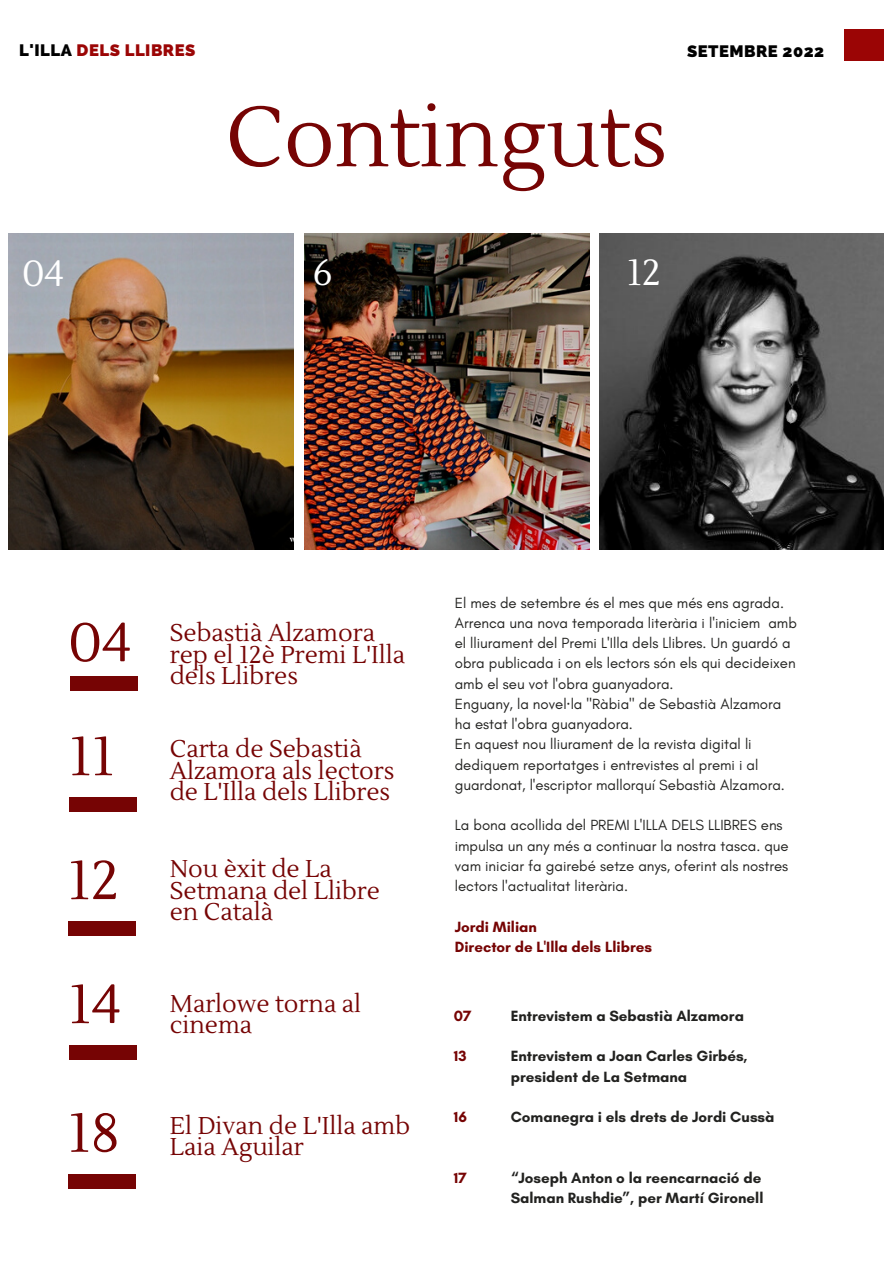
<style>
.page{position:relative;width:893px;height:1264px;background:#fff}
.page>*{position:absolute;margin:0;border:0;box-sizing:border-box;transform-origin:0 0}
.t1{font:84.75px "Lustria";color:#760404}
.t2{font:54.45px "Lustria";color:#760404}
.t3{font:36.3px "Lustria";color:#fff}
.t4{font:24.15px/21.3px "Lustria";color:#760404}
.t5{font:800 16.65px "Raleway";letter-spacing:.03em;color:#9b0505}
.t6{font:800 16.65px "Raleway";letter-spacing:.03em;color:#000}
.t7{font:700 15.15px/20.2px "Glacial Indifference";color:#222220}
.t8{font:700 15.15px/20.2px "Glacial Indifference";color:#760404}
.t9{font:15px/20.2px "Glacial Indifference";color:#222220}
.s1{color:#000}
.s2{font-family:"Noto Sans"}
</style>
<div class="page">
<img style="left:305px;top:234px;width:284px;height:316px">
<img style="left:599px;top:234px;width:284px;height:316px">
<img style="left:9px;top:234px;width:284px;height:315px">
<div style="left:70px;top:677px;width:68px;height:13px;background:#760404"></div>
<div style="left:70px;top:798px;width:67px;height:13px;background:#760404"></div>
<div style="left:68px;top:921px;width:68px;height:14px;background:#760404"></div>
<div style="left:69px;top:1045px;width:68px;height:14px;background:#760404"></div>
<div style="left:844px;top:29px;width:39px;height:31px;background:#9b0505"></div>
<div style="left:68px;top:1174px;width:68px;height:13px;background:#760404"></div>
<p class="t5" style="left:19px;top:41px;width:178px"><span class="s1">L'ILLA</span> DELS LLIBRES</p>
<p class="t6" style="left:687px;top:41px;width:139px">SETEMBRE 2022</p>
<h1 class="t1" style="left:226px;top:85px;width:443px">Continguts</h1>
<h3 class="t3" style="left:22px;top:251px;width:44px">04</h3>
<h3 class="t3" style="left:312px;top:250px;width:22px">6</h3>
<h3 class="t3" style="left:627px;top:251px;width:35px">12</h3>
<h2 class="t2" style="left:68px;top:609px;width:65px">04</h2>
<h3 class="t4" style="left:170px;top:623px;width:237px">Sebastià Alzamora rep el 12è Premi L'Illa dels Llibres</h3>
<h2 class="t2" style="left:69px;top:723px;width:47px">11</h2>
<h2 class="t2" style="left:68px;top:847px;width:52px">12</h2>
<h2 class="t2" style="left:69px;top:971px;width:54px">14</h2>
<h3 class="t4" style="left:170px;top:739px;width:226px">Carta de Sebastià<br>Alzamora als lectors de L'Illa dels Llibres</h3>
<h3 class="t4" style="left:170px;top:859px;width:211px">Nou èxit de La<br>Setmana del Llibre en Català</h3>
<h3 class="t4" style="left:170px;top:993px;width:193px">Marlowe torna al cinema</h3>
<h2 class="t2" style="left:68px;top:1099px;width:53px">18</h2>
<h3 class="t4" style="left:170px;top:1115px;width:242px">El Divan de L'Illa amb<br>Laia Aguilar</h3>
<p class="t9" style="left:455px;top:592px;width:343px">El mes de setembre és el mes que més ens agrada.<br>Arrenca una nova temporada literària i l'iniciem amb el lliurament del Premi L'Illa dels Llibres. Un guardó a obra publicada i on els lectors són els qui decideixen amb el seu vot l'obra guanyadora.<br>Enguany, la novel<span class="s2">·</span>la "Ràbia" de Sebastià Alzamora ha estat l'obra guanyadora.<br>En aquest nou lliurament de la revista digital li dediquem reportatges i entrevistes al premi i al guardonat, l'escriptor mallorquí Sebastià Alzamora.</p>
<p class="t9" style="left:455px;top:815px;width:335px">La bona acollida del PREMI L'ILLA DELS LLIBRES ens impulsa un any més a continuar la nostra tasca. que vam iniciar fa gairebé setze anys, oferint als nostres lectors l'actualitat literària.</p>
<p class="t8" style="left:455px;top:916px;width:199px">Jordi Milian<br>Director de L'Illa dels Llibres</p>
<p class="t8" style="left:454px;top:1005px;width:19px">07</p>
<p class="t8" style="left:454px;top:1046px;width:14px">13</p>
<p class="t8" style="left:454px;top:1106px;width:15px">16</p>
<p class="t8" style="left:454px;top:1167px;width:14px">17</p>
<p class="t7" style="left:510px;top:1005px;width:235px">Entrevistem a Sebastià Alzamora</p>
<p class="t7" style="left:510px;top:1046px;width:238px">Entrevistem a Joan Carles Girbés, president de La Setmana</p>
<p class="t7" style="left:510px;top:1106px;width:265px">Comanegra i els drets de Jordi Cussà</p>
<p class="t7" style="left:510px;top:1167px;width:254px">“Joseph Anton o la reencarnació de<br>Salman Rushdie”, per Martí Gironell</p>
</div>
